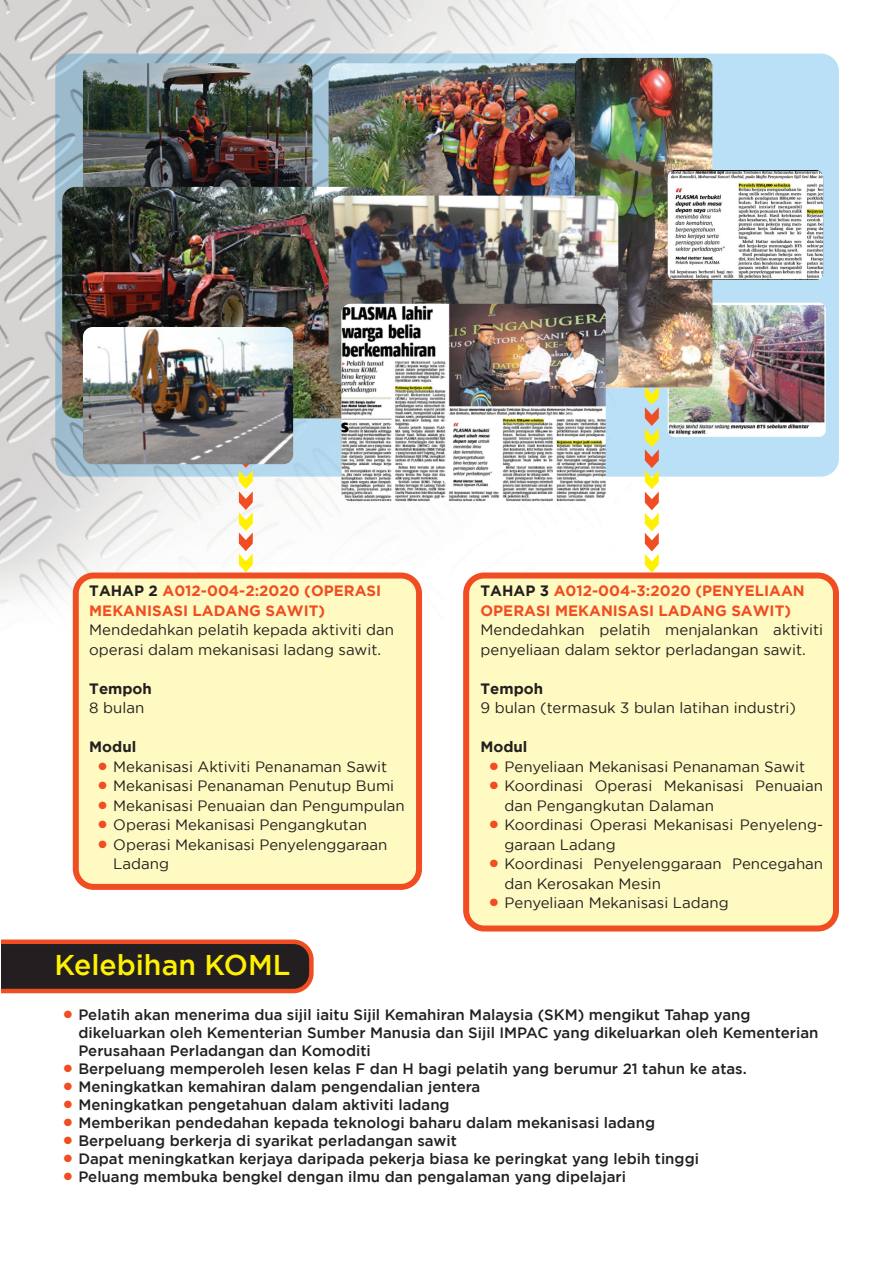
<style>
.page{position:relative;width:893px;height:1263px;background:#fff}
.page>*{position:absolute;margin:0;border:0;box-sizing:border-box;transform-origin:0 0}
.t1{font:500 28.5px "Gotham";color:#fff101}
.t2{font:500 15px/18px "Gotham";color:#231f20}
.t3{font:15px/19.5px "Gotham";color:#231f20}
.t4{font:700 15px/19.5px "Gotham";color:#f04d22}
.t5{font:700 15px "Gotham";color:#231f20}
.s1{color:#231f20}
.s2{font-family:"Monaco";color:#f04d22}
.s3{font-family:"Monaco";font-weight:400;color:#f04d22}
</style>
<div class="page">
<img style="left:0;top:0;width:839px;height:932px">
<svg style="left:1px;top:939px;width:313px;height:55px;background:#4d2e27"></svg>
<svg style="left:55px;top:54px;width:784px;height:423px;background:#b0d5ea"></svg>
<svg style="left:239px;top:464px;width:14px;height:108px"></svg>
<svg style="left:645px;top:388px;width:14px;height:184px"></svg>
<img style="left:83px;top:63px;width:229px;height:124px">
<img style="left:329px;top:63px;width:246px;height:133px">
<img style="left:62px;top:187px;width:320px;height:231px">
<img style="left:83px;top:327px;width:210px;height:137px">
<img style="left:668px;top:303px;width:158px;height:134px">
<img style="left:575px;top:58px;width:137px;height:330px">
<img style="left:329px;top:196px;width:289px;height:189px">
<img style="left:341px;top:304px;width:265px;height:197px">
<div style="left:76px;top:575px;width:343px;height:312px;background:#fffac1;border-radius:18px"></div>
<div style="left:73px;top:572px;width:349px;height:318px;border:6px solid #f04d22;border-radius:18px"></div>
<div style="left:466px;top:575px;width:370px;height:353px;background:#fffac1;border-radius:18px"></div>
<div style="left:463px;top:572px;width:376px;height:359px;border:6px solid #f04d22;border-radius:18px"></div>
<img style="left:668px;top:170px;width:155px;height:110px">
<p class="t4" style="left:89px;top:581px;width:293px"><span class="s1">TAHAP 2</span> A012-004-2:2020 (OPERASI<br>MEKANISASI LADANG SAWIT)</p>
<p class="t3" style="left:89px;top:620px;width:306px">Mendedahkan pelatih kepada aktiviti dan operasi dalam mekanisasi ladang sawit.</p>
<p class="t5" style="left:89px;top:680px;width:64px">Tempoh</p>
<p class="t3" style="left:89px;top:698px;width:57px">8 bulan</p>
<p class="t5" style="left:89px;top:738px;width:48px">Modul</p>
<p class="t3" style="left:98px;top:757px;width:290px"><span class="s2">•</span> Mekanisasi Aktiviti Penanaman Sawit</p>
<p class="t3" style="left:98px;top:776px;width:297px"><span class="s2">•</span> Mekanisasi Penanaman Penutup Bumi</p>
<p class="t3" style="left:98px;top:796px;width:308px"><span class="s2">•</span> Mekanisasi Penuaian dan Pengumpulan</p>
<p class="t3" style="left:98px;top:815px;width:270px"><span class="s2">•</span> Operasi Mekanisasi Pengangkutan</p>
<p class="t3" style="left:113px;top:835px;width:276px;text-indent:-15px"><span class="s2">•</span> Operasi Mekanisasi Penyelenggaraan<br>Ladang</p>
<p class="t4" style="left:480px;top:581px;width:326px"><span class="s1">TAHAP 3</span> A012-004-3:2020 (PENYELIAAN<br>OPERASI MEKANISASI LADANG SAWIT)</p>
<p class="t3" style="left:480px;top:620px;width:344px">Mendedahkan pelatih menjalankan aktiviti penyeliaan dalam sektor perladangan sawit.</p>
<p class="t5" style="left:480px;top:680px;width:64px">Tempoh</p>
<p class="t3" style="left:480px;top:698px;width:317px">9 bulan (termasuk 3 bulan latihan industri)</p>
<p class="t5" style="left:480px;top:738px;width:48px">Modul</p>
<p class="t3" style="left:489px;top:757px;width:317px"><span class="s2">•</span> Penyeliaan Mekanisasi Penanaman Sawit</p>
<p class="t3" style="left:504px;top:776px;width:320px;text-indent:-15px"><span class="s2">•</span> Koordinasi Operasi Mekanisasi Penuaian dan Pengangkutan Dalaman</p>
<p class="t3" style="left:504px;top:815px;width:320px;text-indent:-15px"><span class="s2">•</span> Koordinasi Operasi Mekanisasi Penyeleng&shy;garaan Ladang</p>
<p class="t3" style="left:504px;top:854px;width:320px;text-indent:-15px"><span class="s2">•</span> Koordinasi Penyelenggaraan Pencegahan dan Kerosakan Mesin</p>
<p class="t3" style="left:489px;top:893px;width:241px"><span class="s2">•</span> Penyeliaan Mekanisasi Ladang</p>
<h1 class="t1" style="left:54px;top:949px;width:238px">Kelebihan KOML</h1>
<p class="t2" style="left:78px;top:1006px;width:742px;text-indent:-15px"><span class="s3">•</span> Pelatih akan menerima dua sijil iaitu Sijil Kemahiran Malaysia (SKM) mengikut Tahap yang dikeluarkan oleh Kementerian Sumber Manusia dan Sijil IMPAC yang dikeluarkan oleh Kementerian<br>Perusahaan Perladangan dan Komoditi</p>
<p class="t2" style="left:63px;top:1060px;width:685px"><span class="s3">•</span> Berpeluang memperoleh lesen kelas F dan H bagi pelatih yang berumur 21 tahun ke atas.</p>
<p class="t2" style="left:63px;top:1078px;width:418px"><span class="s3">•</span> Meningkatkan kemahiran dalam pengendalian jentera</p>
<p class="t2" style="left:63px;top:1096px;width:388px"><span class="s3">•</span> Meningkatkan pengetahuan dalam aktiviti ladang</p>
<p class="t2" style="left:63px;top:1114px;width:593px"><span class="s3">•</span> Memberikan pendedahan kepada teknologi baharu dalam mekanisasi ladang</p>
<p class="t2" style="left:63px;top:1132px;width:395px"><span class="s3">•</span> Berpeluang berkerja di syarikat perladangan sawit</p>
<p class="t2" style="left:63px;top:1150px;width:637px"><span class="s3">•</span> Dapat meningkatkan kerjaya daripada pekerja biasa ke peringkat yang lebih tinggi</p>
<p class="t2" style="left:63px;top:1168px;width:564px"><span class="s3">•</span> Peluang membuka bengkel dengan ilmu dan pengalaman yang dipelajari</p>
</div>
